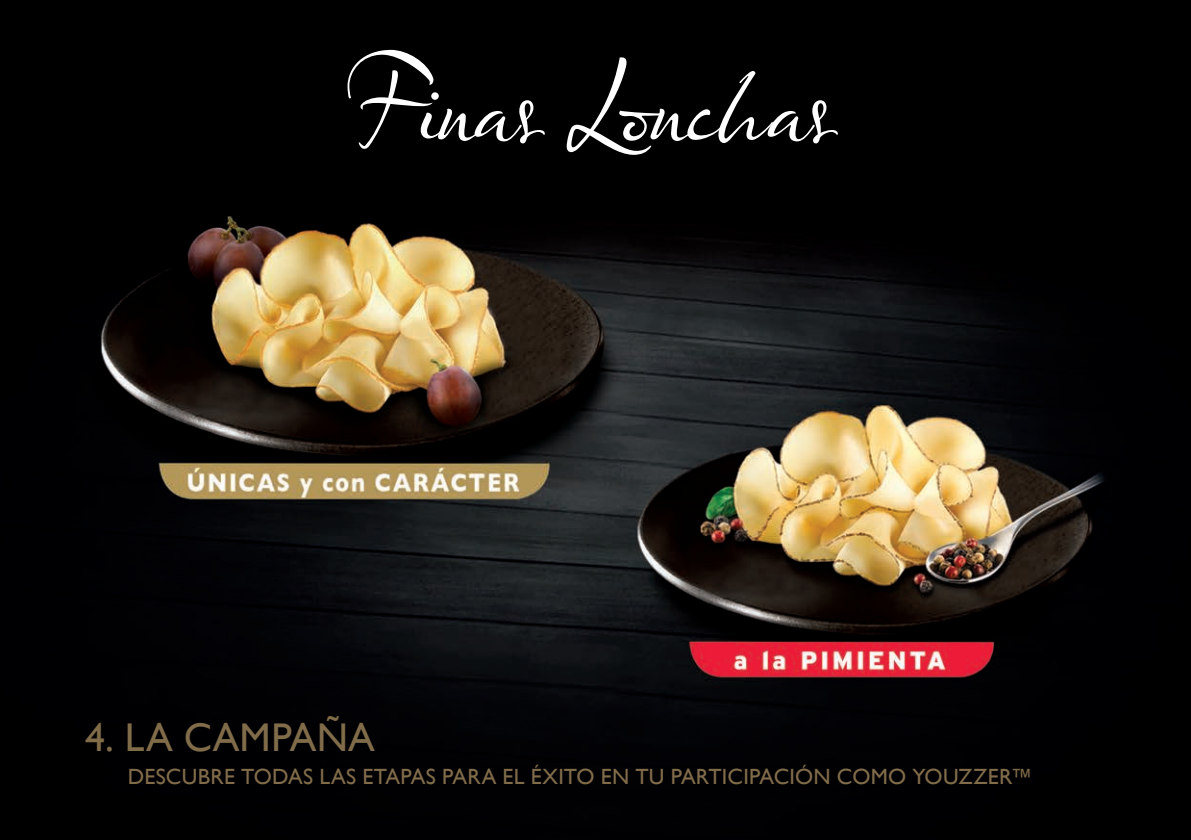
<style>
.page{position:relative;width:1191px;height:840px;background:#fff}
.page>*{position:absolute;margin:0;border:0;box-sizing:border-box;transform-origin:0 0}
.t1{font:107.2px "Olicana Smooth";letter-spacing:-.005em;color:#fff}
.t2{font:40px "Gill Sans";letter-spacing:.005em;color:#816c4a}
.t3{font:22px "Gill Sans";letter-spacing:.01em;color:#816c4a}
</style>
<div class="page">
<img style="left:0;top:0;width:1191px;height:839px">
<p class="t1" style="left:341px;top:37px;width:488px">Finas Lonchas</p>
<p class="t2" style="left:85px;top:714px;width:291px">4. LA CAMPAÑA</p>
<p class="t3" style="left:128px;top:762px;width:906px">DESCUBRE TODAS LAS ETAPAS PARA EL ÉXITO EN TU PARTICIPACIÓN COMO YOUZZER™</p>
</div>
